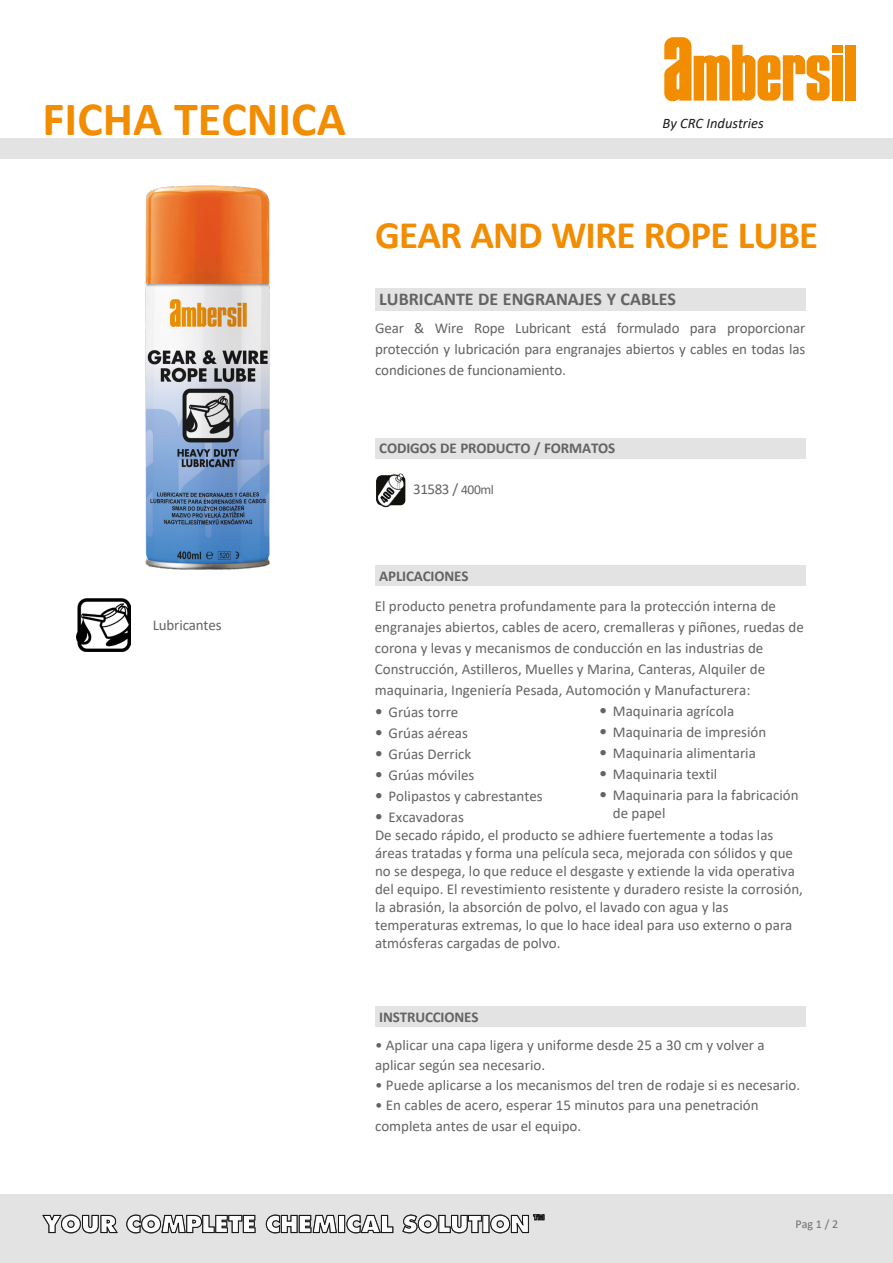
<style>
.page{position:relative;width:893px;height:1263px;background:#fff}
.page>*{position:absolute;margin:0;border:0;box-sizing:border-box;transform-origin:0 0}
.t1{font:700 48px "Calibri";color:#f28c00}
.t2{font:700 39px "Calibri";letter-spacing:-.02em;color:#f28c00}
.t3{font:700 18px "Calibri";color:#646363}
.t4{font:15px/18px "Calibri";color:#646363}
.t5{font:700 15px "Calibri";letter-spacing:-.01em;color:#646363}
.t6{font:italic 14.55px "Calibri";color:#1c1d1b}
.t7{font:12px "Calibri";color:#706f6f}
.s1{font-size:13.5px}
.s2{font-family:"Helvetica Neue LT Std"}
</style>
<div class="page">
<div style="left:375px;top:288px;width:430px;height:22px;background:#e3e3e3"></div>
<div style="left:375px;top:566px;width:430px;height:20px;background:#e3e3e3"></div>
<img style="left:146px;top:185px;width:124px;height:384px">
<div style="left:0;top:1195px;width:893px;height:68px;background:#e3e3e3"></div>
<svg style="left:42px;top:1214px;width:76px;height:19px"></svg>
<svg style="left:126px;top:1214px;width:419px;height:19px"></svg>
<div style="left:375px;top:1006px;width:430px;height:21px;background:#e3e3e3"></div>
<div style="left:375px;top:438px;width:430px;height:20px;background:#e3e3e3"></div>
<img style="left:77px;top:599px;width:54px;height:52px">
<div style="left:0;top:138px;width:893px;height:21px;background:#e3e3e3"></div>
<img style="left:376px;top:474px;width:30px;height:34px">
<div style="left:845px;top:45px;width:10px;height:56px;background:#f28c00"></div>
<div style="left:832px;top:45px;width:10px;height:7px;background:#f28c00"></div>
<div style="left:832px;top:55px;width:10px;height:46px;background:#f28c00"></div>
<svg style="left:664px;top:37px;width:166px;height:64px"></svg>
<h1 class="t1" style="left:43px;top:85px;width:305px">FICHA TECNICA</h1>
<p class="t6" style="left:663px;top:114px;width:103px">By CRC Industries</p>
<p class="t4" style="left:153px;top:616px;width:70px">Lubricantes</p>
<h2 class="t2" style="left:375px;top:207px;width:445px">GEAR AND WIRE ROPE LUBE</h2>
<p class="t3" style="left:379px;top:286px;width:298px">LUBRICANTE DE ENGRANAJES Y CABLES</p>
<p class="t4" style="left:375px;top:318px;width:432px;line-height:21px;text-align:justify">Gear &amp; Wire Rope Lubricant está formulado para proporcionar protección y lubricación para engranajes abiertos y cables en todas las condiciones de funcionamiento.</p>
<p class="t5" style="left:379px;top:437px;width:238px">CODIGOS DE PRODUCTO / FORMATOS</p>
<p class="t4" style="left:413px;top:479px;width:82px">31583 / <span class="s1">400ml</span></p>
<p class="t5" style="left:379px;top:565px;width:91px">APLICACIONES</p>
<p class="t4" style="left:375px;top:595px;width:431px;line-height:21px">El producto penetra profundamente para la protección interna de engranajes abiertos, cables de acero, cremalleras y piñones, ruedas de corona y levas y mecanismos de conducción en las industrias de Construcción, Astilleros, Muelles y Marina, Canteras, Alquiler de maquinaria, Ingeniería Pesada, Automoción y Manufacturera:</p>
<p class="t4" style="left:375px;top:702px;width:85px"><span class="s2">•</span> Grúas torre</p>
<p class="t4" style="left:375px;top:723px;width:94px"><span class="s2">•</span> Grúas aéreas</p>
<p class="t4" style="left:375px;top:744px;width:98px"><span class="s2">•</span> Grúas Derrick</p>
<p class="t4" style="left:375px;top:765px;width:101px"><span class="s2">•</span> Grúas móviles</p>
<p class="t4" style="left:375px;top:786px;width:169px"><span class="s2">•</span> Polipastos y cabrestantes</p>
<p class="t4" style="left:375px;top:807px;width:429px"><span class="s2">•</span> Excavadoras<br>De secado rápido, el producto se adhiere fuertemente a todas las áreas tratadas y forma una película seca, mejorada con sólidos y que no se despega, lo que reduce el desgaste y extiende la vida operativa del equipo. El revestimiento resistente y duradero resiste la corrosión, la abrasión, la absorción de polvo, el lavado con agua y las temperaturas extremas, lo que lo hace ideal para uso externo o para atmósferas cargadas de polvo.</p>
<p class="t4" style="left:599px;top:702px;width:136px"><span class="s2">•</span> Maquinaria agrícola</p>
<p class="t4" style="left:599px;top:723px;width:168px"><span class="s2">•</span> Maquinaria de impresión</p>
<p class="t4" style="left:599px;top:744px;width:158px"><span class="s2">•</span> Maquinaria alimentaria</p>
<p class="t4" style="left:599px;top:765px;width:119px"><span class="s2">•</span> Maquinaria textil</p>
<p class="t4" style="left:613px;top:786px;width:187px;text-indent:-14px"><span class="s2">•</span> Maquinaria para la fabricación de papel</p>
<p class="t5" style="left:379px;top:1006px;width:101px">INSTRUCCIONES</p>
<p class="t4" style="left:375px;top:1035px;width:391px;line-height:20.1px">• Aplicar una capa ligera y uniforme desde 25 a 30 cm y volver a aplicar según sea necesario.</p>
<p class="t4" style="left:375px;top:1076px;width:427px">• Puede aplicarse a los mecanismos del tren de rodaje si es necesario.</p>
<p class="t4" style="left:375px;top:1095px;width:385px;line-height:20.1px">• En cables de acero, esperar 15 minutos para una penetración completa antes de usar el equipo.</p>
<p class="t7" style="left:795px;top:1215px;width:44px">Pag 1 / 2</p>
</div>
